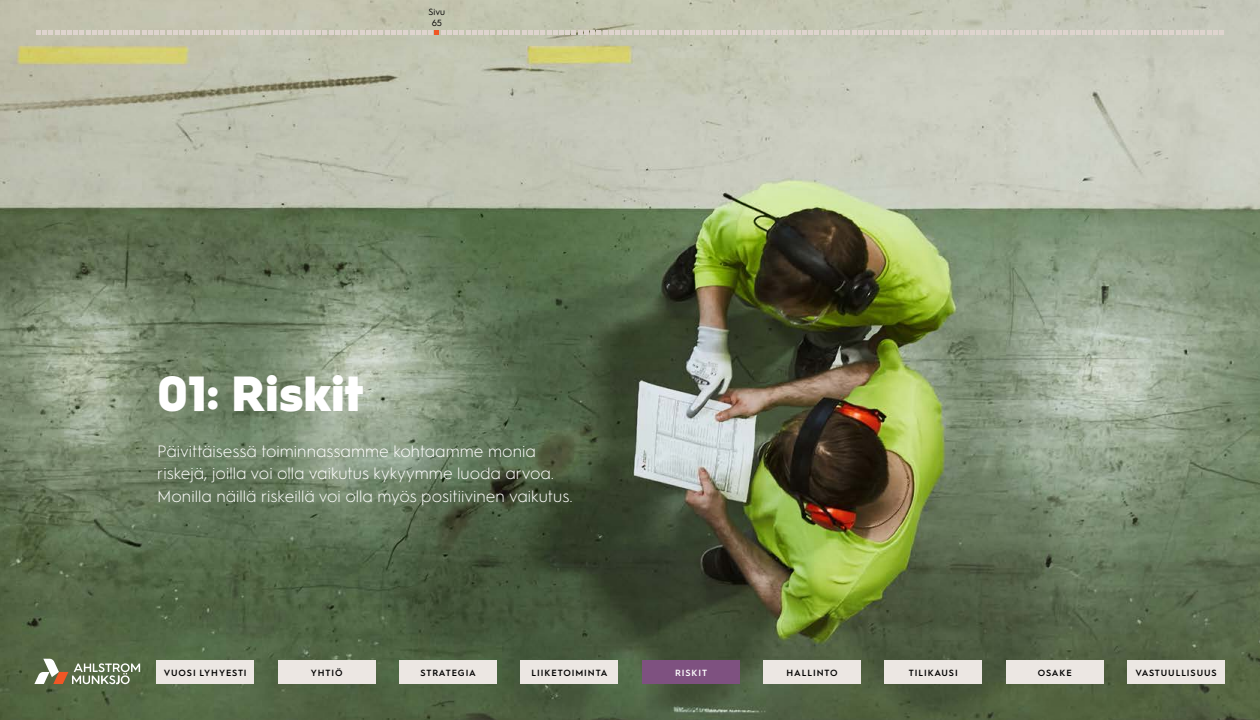
<style>
.page{position:relative;width:1260px;height:720px;background:#fff}
.page>*{position:absolute;margin:0;border:0;box-sizing:border-box;transform-origin:0 0}
.t1{font:900 49.5px "Hurme Geometric Sans 1";color:#fff}
.t2{font:300 16.5px/22.5px "Hurme Geometric Sans 1";color:#fff}
.t3{font:600 9px "Hurme Geometric Sans 1";letter-spacing:.1em;color:#000}
.t4{font:600 9px "Hurme Geometric Sans 1";letter-spacing:.1em;color:#fff}
.t5{font:9px/10.5px "Hurme Geometric Sans 1";color:#000;text-align:center}
</style>
<div class="page">
<img style="left:0;top:0;width:1260px;height:720px">
<div style="left:399px;top:660px;width:98px;height:24px;background:#ece7e3"></div>
<div style="left:157px;top:660px;width:97px;height:24px;background:#ece7e3"></div>
<div style="left:278px;top:660px;width:97px;height:24px;background:#ece7e3"></div>
<div style="left:521px;top:660px;width:97px;height:24px;background:#ece7e3"></div>
<div style="left:642px;top:660px;width:97px;height:24px;background:#7e5180"></div>
<div style="left:763px;top:660px;width:98px;height:24px;background:#ece7e3"></div>
<div style="left:885px;top:660px;width:97px;height:24px;background:#ece7e3"></div>
<div style="left:1006px;top:660px;width:97px;height:24px;background:#ece7e3"></div>
<div style="left:1127px;top:660px;width:98px;height:24px;background:#ece7e3"></div>
<svg style="left:34px;top:659px;width:106px;height:25px"></svg>
<svg style="left:36px;top:30px;width:1188px;height:5px;background:#d8d0c7"></svg>
<p class="t5" style="left:428px;top:6px;width:18px">Sivu<br>65</p>
<h1 class="t1" style="left:157px;top:359px;width:208px">01: Riskit</h1>
<p class="t2" style="left:157px;top:439px;width:417px">Päivittäisessä toiminnassamme kohtaamme monia riskejä, joilla voi olla vaikutus kykyymme luoda arvoa.<br>Monilla näillä riskeillä voi olla myös positiivinen vaikutus.</p>
<p class="t3" style="left:164px;top:666px;width:84px">VUOSI LYHYESTI</p>
<p class="t3" style="left:311px;top:666px;width:33px">YHTIÖ</p>
<p class="t3" style="left:421px;top:666px;width:57px">STRATEGIA</p>
<p class="t3" style="left:532px;top:666px;width:77px">LIIKETOIMINTA</p>
<p class="t4" style="left:675px;top:666px;width:34px">RISKIT</p>
<p class="t3" style="left:787px;top:666px;width:53px">HALLINTO</p>
<p class="t3" style="left:909px;top:666px;width:50px">TILIKAUSI</p>
<p class="t3" style="left:1038px;top:666px;width:36px">OSAKE</p>
<p class="t3" style="left:1135px;top:666px;width:83px">VASTUULLISUUS</p>
</div>
